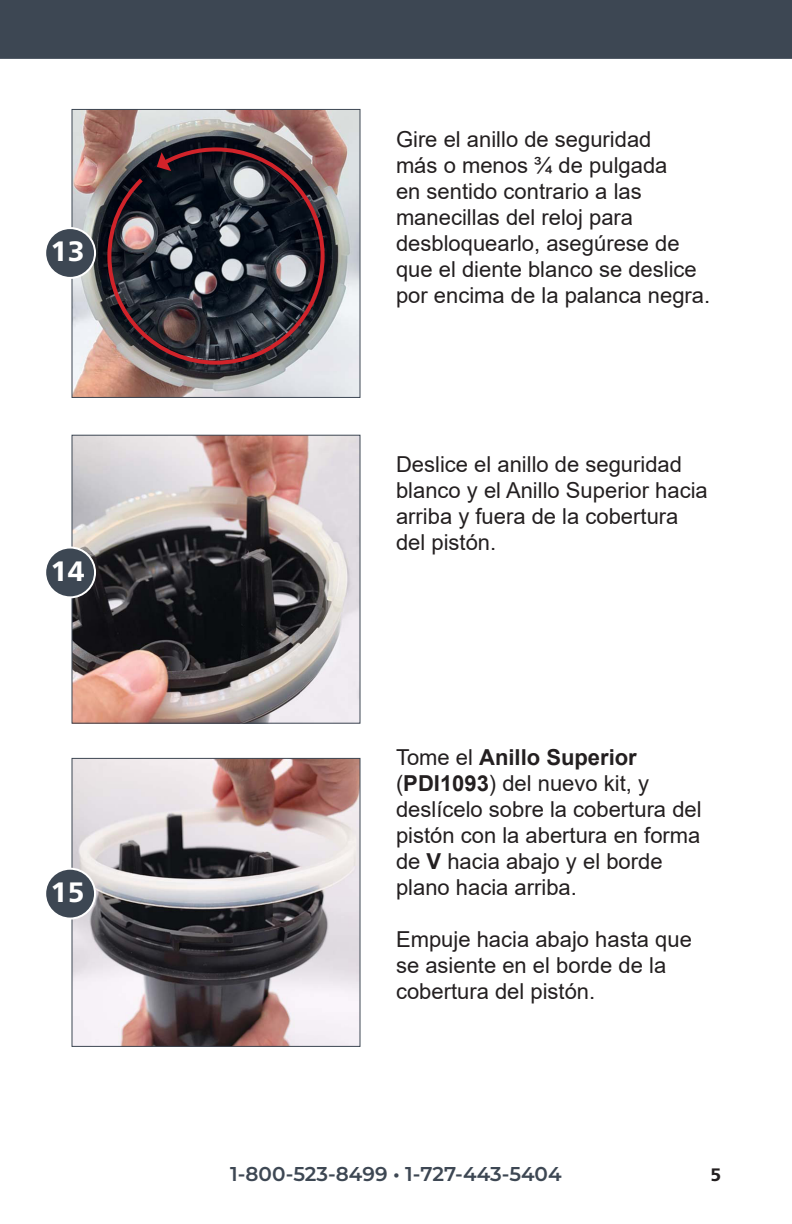
<style>
.page{position:relative;width:792px;height:1224px;background:#fff}
.page>*{position:absolute;margin:0;border:0;box-sizing:border-box;transform-origin:0 0}
.t1{font:800 28px "Frutiger Neue LT Pro";color:#fff}
.t2{font:22px/26px "Arial";color:#231f20}
.t3{font:600 20px "Montserrat";color:#3d4753}
.t4{font:800 18px "Frutiger Neue LT Pro";color:#231f20}
.s1{font-weight:700}
</style>
<div class="page">
<div style="left:0;top:0;width:792px;height:59px;background:#3d4753"></div>
<img style="left:74px;top:760px;width:284px;height:285px">
<div style="left:72px;top:758px;width:288px;height:289px;border:1px solid #3d4753"></div>
<img style="left:74px;top:437px;width:284px;height:285px">
<div style="left:72px;top:435px;width:288px;height:289px;border:1px solid #3d4753"></div>
<img style="left:74px;top:111px;width:284px;height:285px">
<div style="left:72px;top:109px;width:288px;height:289px;border:1px solid #3d4753"></div>
<div style="left:45px;top:548px;width:50px;height:49px;background:#3d4753;border-radius:50%"></div>
<div style="left:44px;top:547px;width:52px;height:51px;border:2px solid #fff;border-radius:50%"></div>
<div style="left:45px;top:228px;width:50px;height:50px;background:#3d4753;border-radius:50%"></div>
<div style="left:44px;top:227px;width:52px;height:52px;border:2px solid #fff;border-radius:50%"></div>
<div style="left:45px;top:869px;width:50px;height:50px;background:#3d4753;border-radius:50%"></div>
<div style="left:44px;top:868px;width:52px;height:52px;border:2px solid #fff;border-radius:50%"></div>
<img style="left:105px;top:145px;width:222px;height:222px">
<p class="t1" style="left:51px;top:235px;width:35px">13</p>
<p class="t1" style="left:51px;top:554px;width:35px">14</p>
<p class="t1" style="left:51px;top:875px;width:35px">15</p>
<p class="t2" style="left:396px;top:127px;width:257px">Gire el anillo de seguridad</p>
<p class="t2" style="left:396px;top:153px;width:273px">más o menos ¾ de pulgada</p>
<p class="t2" style="left:396px;top:179px;width:247px">en sentido contrario a las</p>
<p class="t2" style="left:396px;top:205px;width:239px">manecillas del reloj para</p>
<p class="t2" style="left:396px;top:231px;width:316px">desbloquearlo, asegúrese de que el diente blanco se deslice por encima de la palanca negra.</p>
<p class="t2" style="left:396px;top:451px;width:313px">Deslice el anillo de seguridad blanco y el Anillo Superior hacia arriba y fuera de la cobertura</p>
<p class="t2" style="left:396px;top:529px;width:102px">del pistón.</p>
<p class="t2" style="left:396px;top:744px;width:307px">Tome el <span class="s1">Anillo Superior </span>(<span class="s1">PDI1093</span>) del nuevo kit, y deslícelo sobre la cobertura del pistón con la abertura en forma de <span class="s1">V</span> hacia abajo y el borde</p>
<p class="t2" style="left:396px;top:874px;width:182px">plano hacia arriba.</p>
<p class="t2" style="left:396px;top:926px;width:297px">Empuje hacia abajo hasta que se asiente en el borde de la</p>
<p class="t2" style="left:396px;top:978px;width:201px">cobertura del pistón.</p>
<p class="t3" style="left:230px;top:1160px;width:333px">1-800-523-8499 • 1-727-443-5404</p>
<p class="t4" style="left:711px;top:1164px;width:12px">5</p>
</div>
